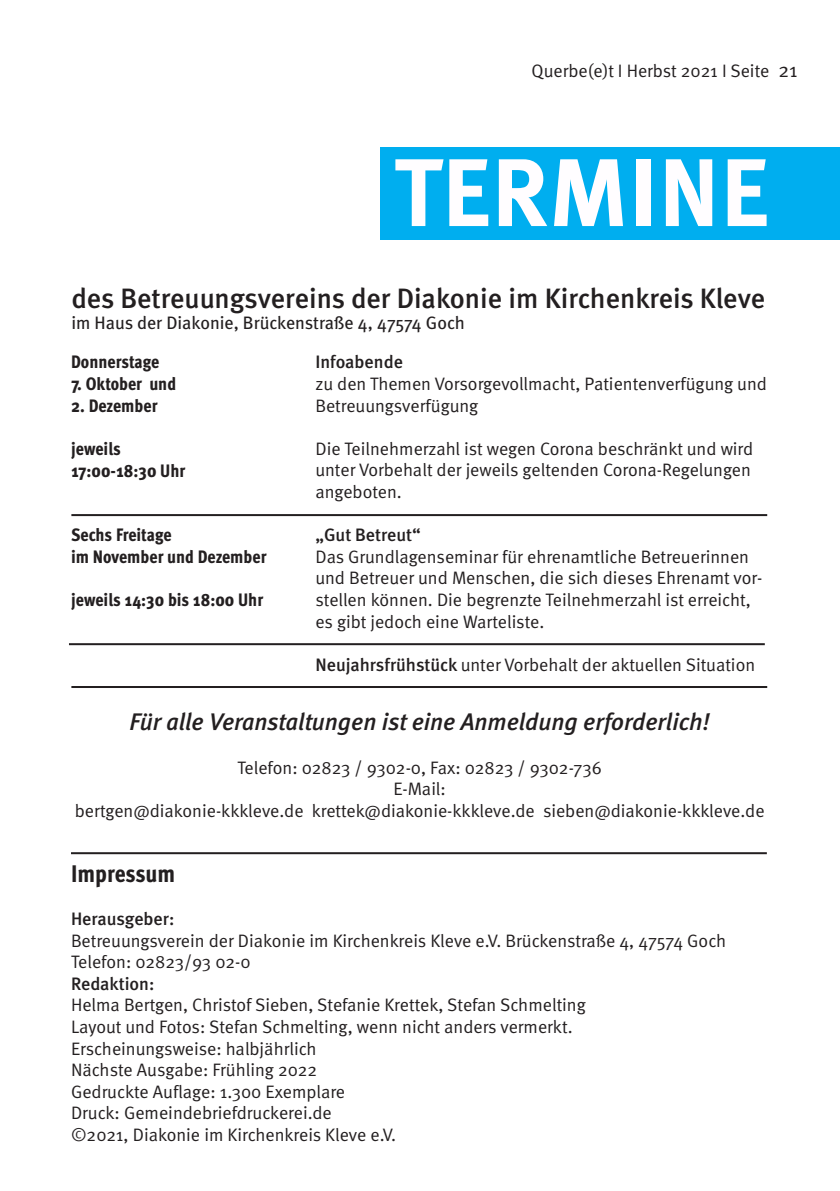
<style>
.page{position:relative;width:840px;height:1191px;background:#fff}
.page>*{position:absolute;margin:0;border:0;box-sizing:border-box;transform-origin:0 0}
.t1{font:96px "Meta Bold Caps";color:#fffdff}
.t2{font:500 28px "Meta";color:#231f20}
.t3{font:italic 500 24px "Meta";color:#231f20}
.t4{font:800 24px "Meta Cond";letter-spacing:-.005em;color:#231f20}
.t5{font:20px "Meta Normal";color:#231f20}
.t6{font:18px/21.6px "Meta Normal";color:#231f20}
.t7{font:800 18px/21.6px "Meta Cond";color:#231f20}
.t8{font:18px "Meta";color:#231f20}
.t9{font:500 18px "Meta";color:#231f20}
.s1{font-family:"Meta";font-weight:500}
</style>
<div class="page">
<div style="left:380px;top:147px;width:459px;height:92px;background:#00aeef"></div>
<hr style="left:71px;top:514px;width:695px;height:2px;background:#231f20">
<hr style="left:71px;top:686px;width:695px;height:2px;background:#231f20">
<hr style="left:71px;top:852px;width:695px;height:2px;background:#231f20">
<hr style="left:69px;top:643px;width:695px;height:2px;background:#231f20">
<p class="t6" style="left:531px;top:60px;width:239px">Querbe(e)t I Herbst 2021 I Seite</p>
<p class="t5" style="left:778px;top:58px;width:21px">21</p>
<p class="t1" style="left:394px;top:132px;width:376px">TERMINE</p>
<p class="t2" style="left:71px;top:281px;width:694px">des Betreuungsvereins der Diakonie im Kirchenkreis Kleve</p>
<p class="t8" style="left:71px;top:311px;width:394px">im Haus der Diakonie, Brückenstraße 4, 47574 Goch</p>
<p class="t7" style="left:71px;top:351px;width:90px">Donnerstage</p>
<p class="t7" style="left:71px;top:373px;width:106px">7. Oktober und</p>
<p class="t7" style="left:71px;top:394px;width:88px">2. Dezember</p>
<p class="t7" style="left:71px;top:438px;width:51px">jeweils</p>
<p class="t7" style="left:71px;top:459px;width:116px">17:00-18:30 Uhr</p>
<p class="t6" style="left:315px;top:351px;width:453px"><span class="s1">Infoabende<br></span>zu den Themen Vorsorgevollmacht, Patientenverfügung und<br>Betreuungsverfügung</p>
<p class="t6" style="left:315px;top:437px;width:439px">Die Teilnehmerzahl ist wegen Corona beschränkt und wird unter Vorbehalt der jeweils geltenden Corona-Regelungen angeboten.</p>
<p class="t9" style="left:315px;top:524px;width:107px">„Gut Betreut“</p>
<p class="t6" style="left:315px;top:545px;width:435px">Das Grundlagenseminar für ehrenamtliche Betreuerinnen</p>
<p class="t6" style="left:315px;top:567px;width:448px">und Betreuer und Menschen, die sich dieses Ehrenamt vor&shy;stellen können. Die begrenzte Teilnehmerzahl ist erreicht, es gibt jedoch eine Warteliste.</p>
<p class="t6" style="left:315px;top:653px;width:441px"><span class="s1">Neujahrsfrühstück</span> unter Vorbehalt der aktuellen Situation</p>
<p class="t7" style="left:71px;top:524px;width:197px">Sechs Freitage<br>im November und Dezember</p>
<p class="t7" style="left:71px;top:589px;width:193px">jeweils 14:30 bis 18:00 Uhr</p>
<p class="t3" style="left:129px;top:708px;width:581px">Für alle Veranstaltungen ist eine Anmeldung erforderlich!</p>
<p class="t6" style="left:237px;top:756px;width:366px">Telefon: 02823 / 9302-0, Fax: 02823 / 9302-736</p>
<p class="t6" style="left:393px;top:778px;width:54px">E-Mail:</p>
<p class="t6" style="left:75px;top:799px;width:691px">bertgen@diakonie-kkkleve.de krettek@diakonie-kkkleve.de sieben@diakonie-kkkleve.de</p>
<p class="t4" style="left:71px;top:859px;width:106px">Impressum</p>
<p class="t9" style="left:71px;top:908px;width:105px">Herausgeber:</p>
<p class="t6" style="left:71px;top:929px;width:656px">Betreuungsverein der Diakonie im Kirchenkreis Kleve e.V. Brückenstraße 4, 47574 Goch</p>
<p class="t6" style="left:71px;top:951px;width:181px">Telefon: 02823/93 02-0</p>
<p class="t6" style="left:71px;top:972px;width:516px"><span class="s1">Redaktion:<br></span>Helma Bertgen, Christof Sieben, Stefanie Krettek, Stefan Schmelting<br>Layout und Fotos: Stefan Schmelting, wenn nicht anders vermerkt.</p>
<p class="t6" style="left:71px;top:1037px;width:248px">Erscheinungsweise: halbjährlich<br>Nächste Ausgabe: Frühling 2022</p>
<p class="t6" style="left:71px;top:1080px;width:275px">Gedruckte Auflage: 1.300 Exemplare</p>
<p class="t6" style="left:71px;top:1102px;width:262px">Druck: Gemeindebriefdruckerei.de</p>
<p class="t6" style="left:71px;top:1123px;width:326px">©2021, Diakonie im Kirchenkreis Kleve e.V.</p>
</div>
